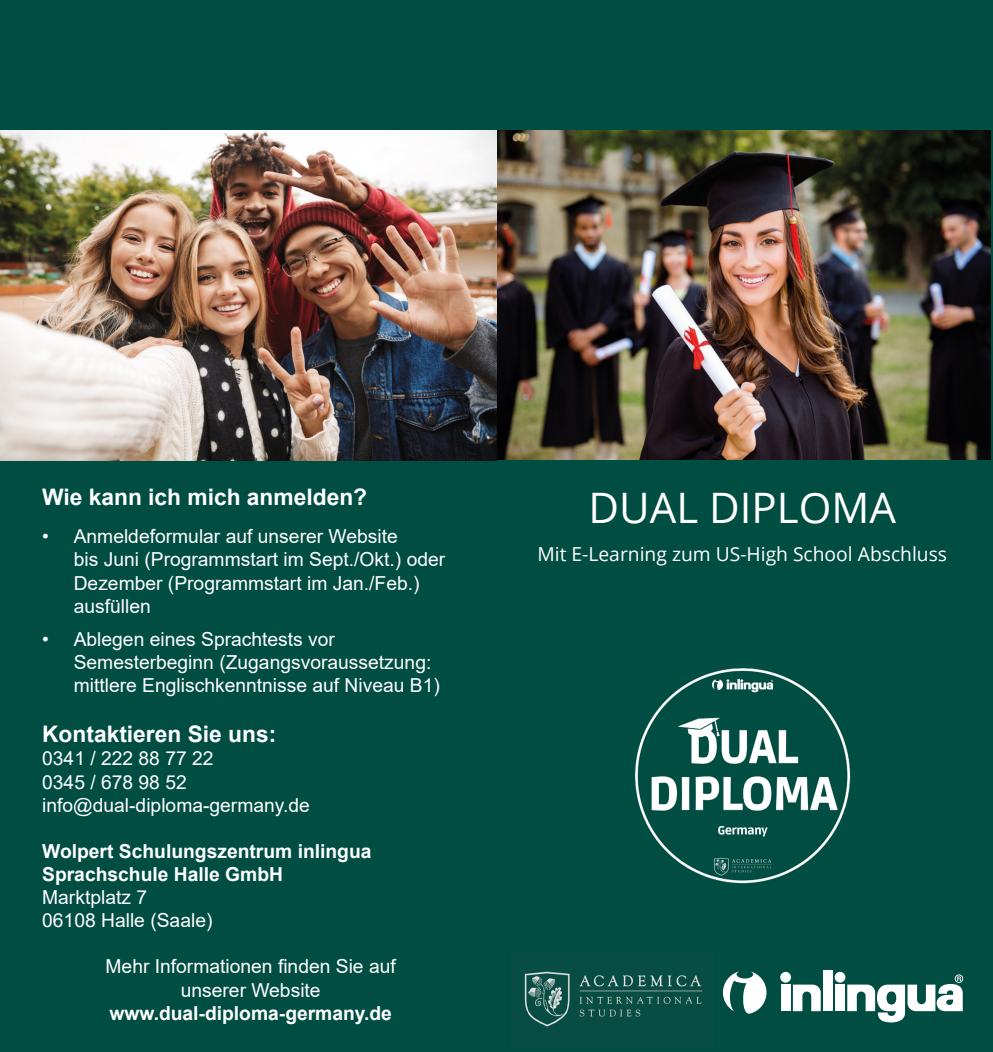
<style>
.page{position:relative;width:993px;height:1052px;background:#fff}
.page>*{position:absolute;margin:0;border:0;box-sizing:border-box;transform-origin:0 0}
.t1{font:42px "Open Sans";color:#fff}
.t2{font:700 22.75px "Arial";color:#fff}
.t3{font:19.25px/23.1px "Arial";color:#fff}
.t4{font:700 19.25px/23.1px "Arial";color:#fff}
.t5{font:19.25px "Open Sans";color:#fff}
</style>
<div class="page">
<div style="left:0;top:0;width:992px;height:1052px;background:#004d42"></div>
<img style="left:524px;top:971px;width:179px;height:56px">
<img style="left:635px;top:668px;width:216px;height:216px">
<img style="left:0;top:131px;width:990px;height:329px">
<svg style="left:722px;top:971px;width:44px;height:42px"></svg>
<div style="left:780px;top:972px;width:10px;height:10px;background:#fff;border-radius:50%"></div>
<div style="left:780px;top:984px;width:10px;height:27px;background:#fff"></div>
<div style="left:823px;top:970px;width:9px;height:41px;background:#fff"></div>
<svg style="left:792px;top:984px;width:28px;height:27px"></svg>
<div style="left:834px;top:972px;width:11px;height:10px;background:#fff;border-radius:50%"></div>
<div style="left:835px;top:984px;width:9px;height:27px;background:#fff"></div>
<svg style="left:847px;top:974px;width:115px;height:48px"></svg>
<p class="t2" style="left:42px;top:481px;width:326px">Wie kann ich mich anmelden?</p>
<p class="t3" style="left:74px;top:525px;width:373px;text-indent:-32px">• Anmeldeformular auf unserer Website<br>bis Juni (Programmstart im Sept./Okt.) oder Dezember (Programmstart im Jan./Feb.) ausfüllen</p>
<p class="t3" style="left:74px;top:627px;width:367px;text-indent:-32px">• Ablegen eines Sprachtests vor<br>Semesterbeginn (Zugangsvoraussetzung: mittlere Englischkenntnisse auf Niveau B1)</p>
<p class="t2" style="left:42px;top:718px;width:235px">Kontaktieren Sie uns:</p>
<p class="t3" style="left:42px;top:747px;width:269px">0341 / 222 88 77 22<br>0345 / 678 98 52 info@dual-diploma-germany.de</p>
<p class="t4" style="left:42px;top:839px;width:331px">Wolpert Schulungszentrum inlingua<br>Sprachschule Halle GmbH</p>
<p class="t3" style="left:42px;top:885px;width:172px">Marktplatz 7<br>06108 Halle (Saale)</p>
<p class="t3" style="left:106px;top:955px;width:291px;text-align:center">Mehr Informationen finden Sie auf unserer Website</p>
<p class="t4" style="left:109px;top:1001px;width:284px">www.dual-diploma-germany.de</p>
<p class="t1" style="left:588px;top:479px;width:309px">DUAL DIPLOMA</p>
<p class="t5" style="left:537px;top:540px;width:411px">Mit E-Learning zum US-High School Abschluss</p>
</div>
